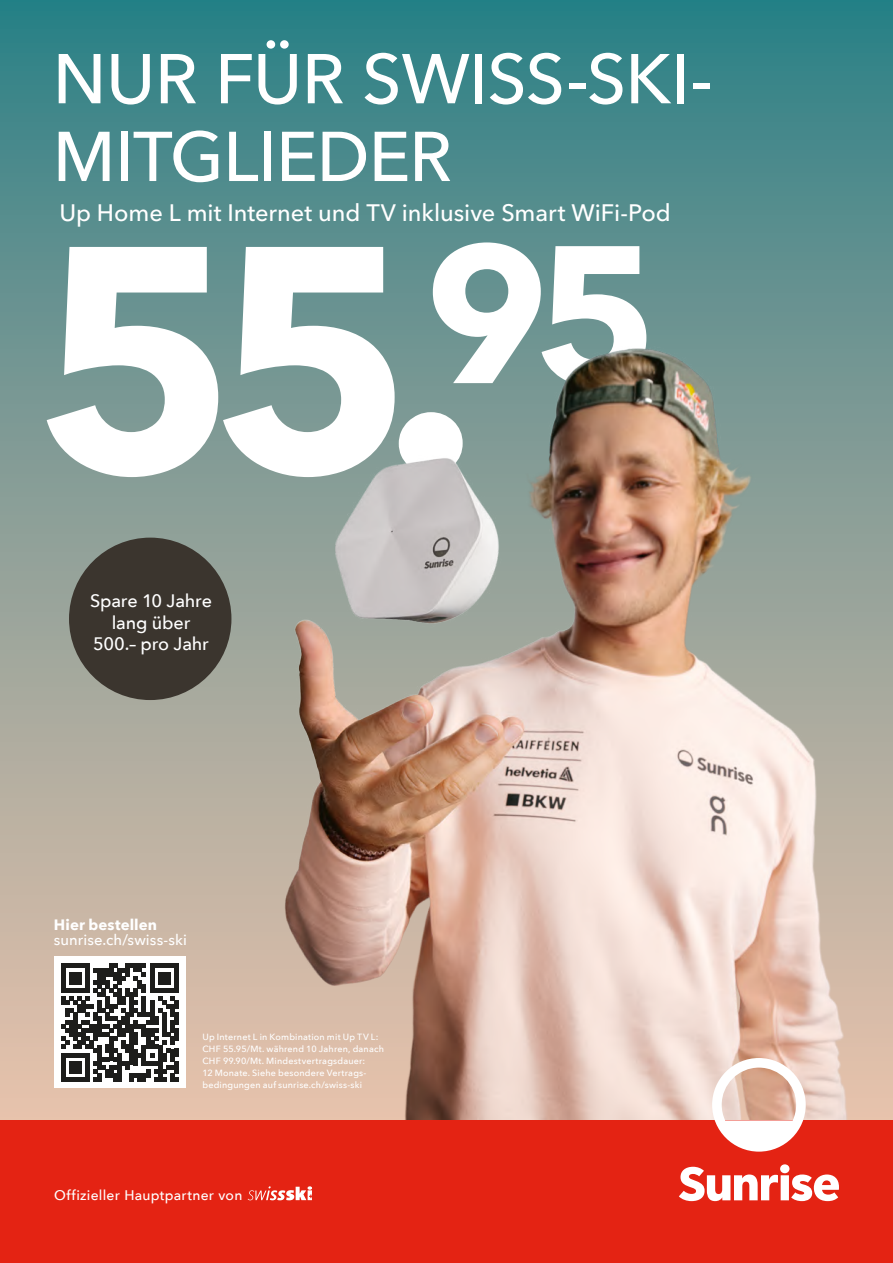
<style>
.page{position:relative;width:893px;height:1263px;background:#fff}
.page>*{position:absolute;margin:0;border:0;box-sizing:border-box;transform-origin:0 0}
.t1{font:700 316.5px "Avenir Next";color:#fff}
.t2{font:500 69.6px/77.7px "Avenir Next LT Pro";letter-spacing:-.01em;color:#fff}
.t3{font:500 23.55px "Avenir Next LT Pro";letter-spacing:-.005em;color:#fff}
.t4{font:500 18px/21.6px "Avenir Next";letter-spacing:-.01em;color:#fff;text-align:center}
.t5{font:700 15px "Avenir Next";letter-spacing:.005em;color:#fff}
.t6{font:500 14.85px "Avenir Next";letter-spacing:.005em;color:#fff}
.t7{font:500 13.95px "Avenir Next";letter-spacing:.015em;color:#fff}
.t8{font:500 9px/12px "Avenir Next";letter-spacing:.02em;color:#fff}
</style>
<div class="page">
<div style="left:0;top:0;width:893px;height:1120px;background:linear-gradient(to bottom,#328086,#edc3ac)"></div>
<img style="left:164px;top:319px;width:729px;height:801px">
<div style="left:0;top:1120px;width:893px;height:143px;background:#e42313"></div>
<div style="left:69px;top:538px;width:162px;height:162px;background:#3b352e;border-radius:50%"></div>
<svg style="left:712px;top:1058px;width:94px;height:93px"></svg>
<svg style="left:679px;top:1164px;width:160px;height:37px"></svg>
<div style="left:54px;top:956px;width:131px;height:132px;background:#fff"></div>
<svg style="left:61px;top:964px;width:117px;height:117px"></svg>
<svg style="left:248px;top:1186px;width:64px;height:14px"></svg>
<h2 class="t2" style="left:53px;top:40px;width:661px">NUR FÜR SWISS-SKI-<br>MITGLIEDER</h2>
<h3 class="t3" style="left:59px;top:198px;width:613px">Up Home L mit Internet und TV inklusive Smart WiFi-Pod</h3>
<h1 class="t1" style="left:34px;top:86px;width:626px">55.<sup>95</sup></h1>
<h3 class="t4" style="left:90px;top:589px;width:124px">Spare 10 Jahre lang über<br>500.– pro Jahr</h3>
<h3 class="t5" style="left:54px;top:912px;width:105px">Hier bestellen</h3>
<h3 class="t6" style="left:54px;top:928px;width:134px">sunrise.ch/swiss-ski</h3>
<p class="t8" style="left:202px;top:1031px;width:183px">Up Internet L in Kombination mit Up TV L:<br>CHF 55.95/Mt. während 10 Jahren, danach CHF 99.90/Mt. Mindestvertragsdauer:<br>12 Monate. Siehe besondere Vertrags&shy;bedingungen auf sunrise.ch/swiss-ski</p>
<h3 class="t7" style="left:54px;top:1183px;width:190px">Offizieller Hauptpartner von</h3>
</div>
